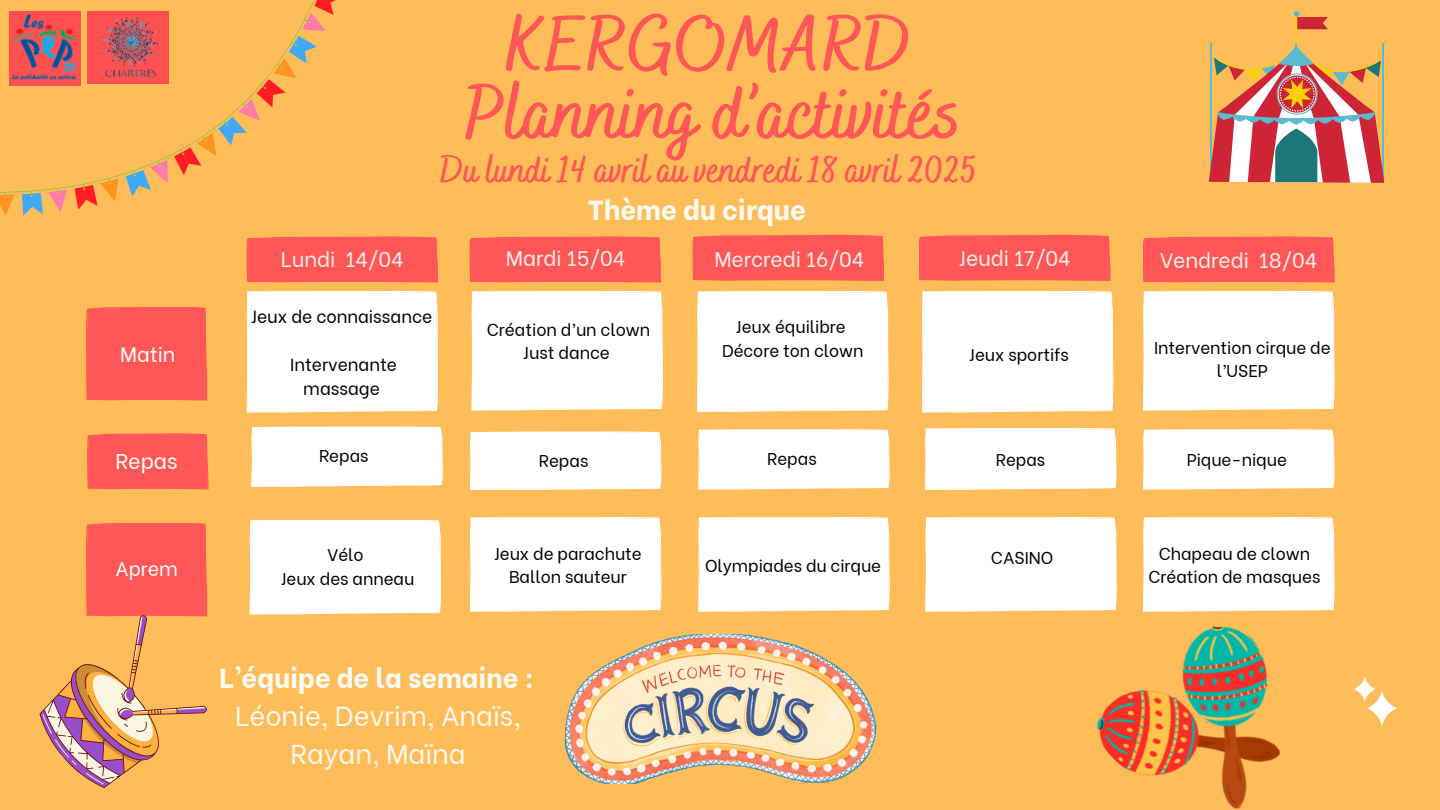
<style>
.page{position:relative;width:1440px;height:810px;background:#ffbd59}
.page>*{position:absolute;margin:0;border:0;box-sizing:border-box;transform-origin:0 0}
.t1{font:700 76.9px "Bakerie Smooth";color:#ff5757}
.t2{font:700 37.9px "Bakerie Smooth";color:#ff5757}
.t3{font:800 27.5px "Be Vietnam";color:#f8f9f0}
.t4{font:27.3px/38.2px "Be Vietnam";color:#f8f9f0;text-align:center}
.t5{font:21.3px "Be Vietnam";color:#fff}
.t6{font:21px "Be Vietnam";color:#f2efeb}
.t7{font:20.6px "Be Vietnam";color:#fff}
.t8{font:19.6px "Be Vietnam";color:#fff}
.t9{font:19.4px "Be Vietnam";color:#f2efeb}
.t10{font:17.5px "Be Vietnam";color:#000}
.t11{font:17.1px "Be Vietnam";color:#000}
.t12{font:17px/23.2px "Be Vietnam";color:#000;text-align:center}
.s1{font-weight:800}
</style>
<div class="page">
<div style="left:247px;top:236px;width:191px;height:47px;background:#ff5757"></div>
<div style="left:247px;top:291px;width:191px;height:122px;background:#fff"></div>
<div style="left:251px;top:427px;width:192px;height:60px;background:#fff"></div>
<div style="left:249px;top:520px;width:192px;height:94px;background:#fff"></div>
<div style="left:86px;top:307px;width:121px;height:94px;background:#ff5757"></div>
<div style="left:87px;top:433px;width:121px;height:56px;background:#ff5757"></div>
<div style="left:470px;top:236px;width:191px;height:47px;background:#ff5757"></div>
<div style="left:471px;top:291px;width:192px;height:120px;background:#fff"></div>
<div style="left:470px;top:432px;width:192px;height:58px;background:#fff"></div>
<div style="left:470px;top:517px;width:192px;height:95px;background:#fff"></div>
<div style="left:693px;top:235px;width:191px;height:46px;background:#ff5757"></div>
<div style="left:697px;top:291px;width:192px;height:121px;background:#fff"></div>
<svg style="left:698px;top:429px;width:192px;height:61px;background:#fffcf9"></svg>
<div style="left:698px;top:517px;width:192px;height:95px;background:#fff"></div>
<div style="left:919px;top:235px;width:192px;height:46px;background:#ff5757"></div>
<div style="left:922px;top:291px;width:191px;height:122px;background:#fff"></div>
<div style="left:925px;top:428px;width:192px;height:62px;background:#fff"></div>
<div style="left:925px;top:517px;width:192px;height:95px;background:#fff"></div>
<div style="left:1143px;top:291px;width:192px;height:120px;background:#fff"></div>
<div style="left:1143px;top:429px;width:192px;height:61px;background:#fff"></div>
<div style="left:1143px;top:517px;width:192px;height:93px;background:#fff"></div>
<div style="left:1143px;top:236px;width:192px;height:47px;background:#ff5757"></div>
<img style="left:1085px;top:603px;width:246px;height:206px">
<svg style="left:1354px;top:676px;width:22px;height:26px"></svg>
<svg style="left:246px;top:252px;width:63px;height:17px"></svg>
<svg style="left:0;top:0;width:359px;height:252px"></svg>
<svg style="left:39px;top:523px;width:169px;height:265px"></svg>
<svg style="left:1367px;top:690px;width:30px;height:37px"></svg>
<hr style="left:1295px;top:14px;width:2px;height:41px;background:#fecf06">
<svg style="left:1294px;top:11px;width:34px;height:18px"></svg>
<svg style="left:1209px;top:43px;width:175px;height:140px"></svg>
<img style="left:564px;top:635px;width:313px;height:149px">
<img style="left:87px;top:11px;width:82px;height:73px">
<img style="left:10px;top:12px;width:71px;height:73px">
<h2 class="t7" style="left:120px;top:338px;width:57px">Matin</h2>
<h3 class="t5" style="left:115px;top:443px;width:64px">Repas</h3>
<h4 class="t8" style="left:115px;top:552px;width:64px">Aprem</h4>
<p class="t1" style="left:505px;top:-1px;width:408px">KERGOMARD</p>
<h6 class="t1" style="left:465px;top:68px;width:498px">Planning d’activités</h6>
<p class="t3" style="left:588px;top:187px;width:219px">Thème du cirque</p>
<p class="t2" style="left:440px;top:148px;width:538px">Du lundi 14 avril au vendredi 18 avril 2025</p>
<p class="t6" style="left:281px;top:241px;width:125px">Lundi 14/04</p>
<p class="t6" style="left:506px;top:241px;width:121px">Mardi 15/04</p>
<h1 class="t6" style="left:959px;top:241px;width:113px">Jeudi 17/04</h1>
<p class="t9" style="left:1190px;top:241px;width:84px">Vendredi</p>
<p class="t6" style="left:714px;top:241px;width:152px">Mercredi 16/04</p>
<p class="t6" style="left:1160px;top:243px;width:159px">Vendredi 18/04</p>
<h6 class="t10" style="left:251px;top:302px;width:183px">Jeux de connaissance</h6>
<h6 class="t10" style="left:290px;top:350px;width:109px">Intervenante</h6>
<h6 class="t10" style="left:303px;top:374px;width:78px">massage</h6>
<p class="t12" style="left:319px;top:442px;width:51px">Repas</p>
<h6 class="t12" style="left:328px;top:542px;width:38px">Vélo</h6>
<h6 class="t12" style="left:281px;top:565px;width:135px">Jeux des anneau</h6>
<h6 class="t11" style="left:487px;top:315px;width:165px">Création d’un clown</h6>
<p class="t11" style="left:523px;top:339px;width:88px">Just dance</p>
<p class="t12" style="left:736px;top:314px;width:111px">Jeux équilibre</p>
<p class="t12" style="left:722px;top:337px;width:143px">Décore ton clown</p>
<p class="t12" style="left:969px;top:341px;width:101px">Jeux sportifs</p>
<p class="t12" style="left:1154px;top:334px;width:178px">Intervention cirque de l’USEP</p>
<p class="t12" style="left:539px;top:447px;width:51px">Repas</p>
<p class="t12" style="left:767px;top:445px;width:51px">Repas</p>
<p class="t12" style="left:996px;top:447px;width:51px">Repas</p>
<p class="t12" style="left:1187px;top:447px;width:102px">Pique-nique</p>
<p class="t12" style="left:494px;top:541px;width:149px">Jeux de parachute</p>
<p class="t12" style="left:509px;top:564px;width:119px">Ballon sauteur</p>
<h6 class="t12" style="left:705px;top:552px;width:178px">Olympiades du cirque</h6>
<p class="t12" style="left:991px;top:545px;width:64px">CASINO</p>
<h6 class="t12" style="left:1159px;top:541px;width:153px">Chapeau de clown</h6>
<p class="t12" style="left:1148px;top:564px;width:173px">Création de masques</p>
<p class="t4" style="left:219px;top:656px;width:316px"><span class="s1">L’équipe de la semaine :<br></span>Léonie, Devrim, Anaïs,<br>Rayan, Maïna</p>
</div>
